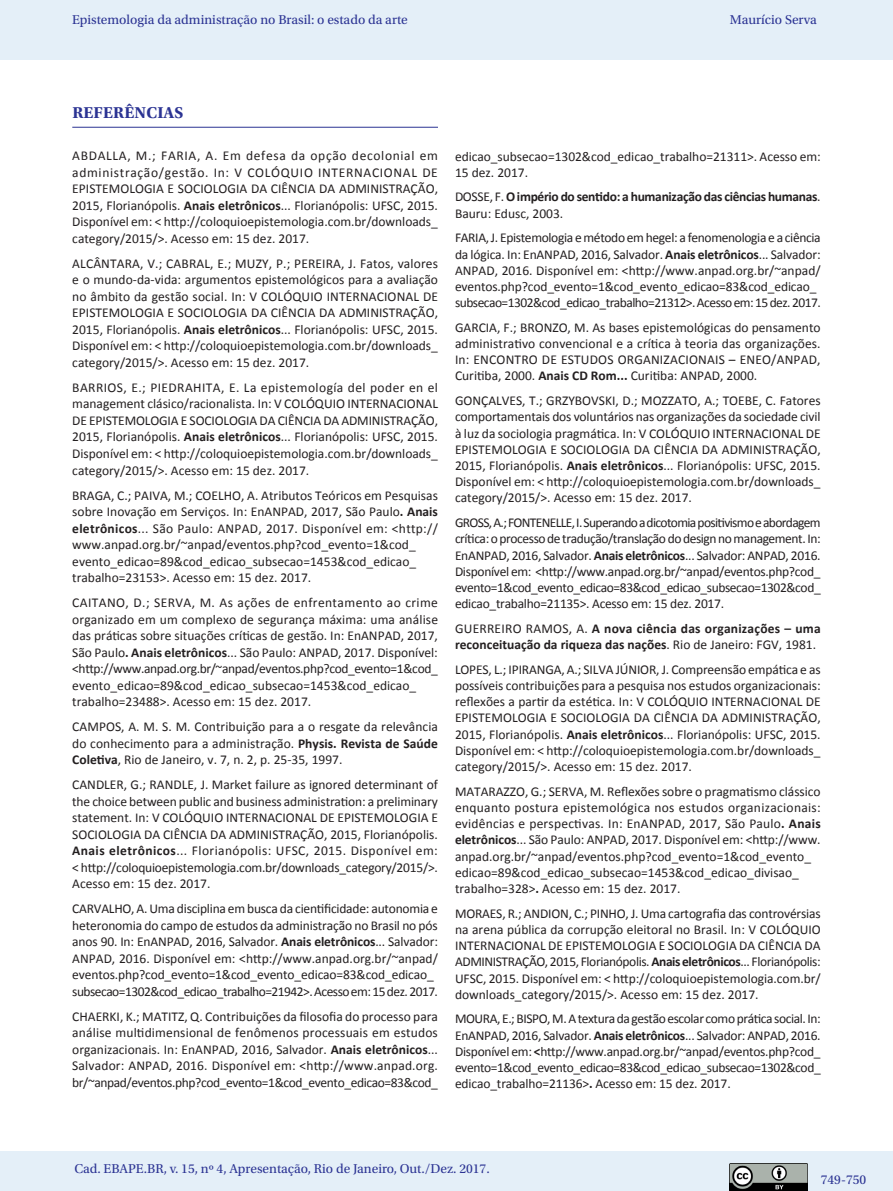
<style>
.page{position:relative;width:893px;height:1191px;background:#fff}
.page>*{position:absolute;margin:0;border:0;box-sizing:border-box;transform-origin:0 0}
._07_1_sub_1{font:700 16.5px "Utopia Std";letter-spacing:.01em;color:#2b3393}
.Referencias{font:13.5px/16.5px "Calibri";color:#231f20;text-align:justify}
.t1{font:13.5px "Utopia Std";color:#2b3393}
.Referencias-2{font:700 13.5px/16.2px "Calibri";color:#231f20}
.Referencias-3{font:700 13.5px/16.2px "Calibri";letter-spacing:-.025em;color:#231f20}
.s1{font-weight:700}
.s2{font-weight:400}
</style>
<div class="page">
<div style="left:0;top:1151px;width:893px;height:40px;background:#e4eff8"></div>
<img style="left:730px;top:1163px;width:77px;height:27px">
<div style="left:0;top:0;width:893px;height:60px;background:#e4eff8"></div>
<hr style="left:72px;top:127px;width:366px;height:1px;background:#2b3393">
<p class="t1" style="left:72px;top:12px;width:337px">Epistemologia da administração no Brasil: o estado da arte</p>
<p class="t1" style="left:730px;top:12px;width:89px">Maurício Serva</p>
<p class="_07_1_sub_1" style="left:72px;top:103px;width:113px">REFERÊNCIAS</p>
<p class="Referencias" style="left:72px;top:148px;width:367px">ABDALLA, M.; FARIA, A. Em defesa da opção decolonial em administração/gestão. In: V COLÓQUIO INTERNACIONAL DE EPISTEMOLOGIA E SOCIOLOGIA DA CIÊNCIA DA ADMINISTRAÇÃO, 2015, Florianópolis. <span class="s1">Anais eletrônicos</span>... Florianópolis: UFSC, 2015.<br>Disponível em: &lt; http://coloquioepistemologia.com.br/downloads_ category/2015/&gt;. Acesso em: 15 dez. 2017.</p>
<p class="Referencias" style="left:72px;top:255px;width:367px">ALCÂNTARA, V.; CABRAL, E.; MUZY, P.; PEREIRA, J. Fatos, valores e o mundo-da-vida: argumentos epistemológicos para a avaliação no âmbito da gestão social. In: V COLÓQUIO INTERNACIONAL DE EPISTEMOLOGIA E SOCIOLOGIA DA CIÊNCIA DA ADMINISTRAÇÃO, 2015, Florianópolis. <span class="s1">Anais eletrônicos</span>... Florianópolis: UFSC, 2015.<br>Disponível em: &lt; http://coloquioepistemologia.com.br/downloads_ category/2015/&gt;. Acesso em: 15 dez. 2017.</p>
<p class="Referencias" style="left:72px;top:379px;width:367px">BARRIOS, E.; PIEDRAHITA, E. La epistemología del poder en el management clásico/racionalista. In: V COLÓQUIO INTERNACIONAL DE EPISTEMOLOGIA E SOCIOLOGIA DA CIÊNCIA DA ADMINISTRAÇÃO, 2015, Florianópolis. <span class="s1">Anais eletrônicos</span>... Florianópolis: UFSC, 2015.<br>Disponível em: &lt; http://coloquioepistemologia.com.br/downloads_ category/2015/&gt;. Acesso em: 15 dez. 2017.</p>
<p class="Referencias" style="left:72px;top:487px;width:367px;text-align:left">BRAGA, C.; PAIVA, M.; COELHO, A. Atributos Teóricos em Pesquisas sobre Inovação em Serviços. In: EnANPAD, 2017, São Paulo<span class="s1">. Anais eletrônicos</span>... São Paulo: ANPAD, 2017. Disponível em: &lt;http:// www.anpad.org.br/~anpad/eventos.php?cod_evento=1&amp;cod_ evento_edicao=89&amp;cod_edicao_subsecao=1453&amp;cod_edicao_ trabalho=23153&gt;. Acesso em: 15 dez. 2017.</p>
<p class="Referencias" style="left:72px;top:594px;width:367px;text-align:left">CAITANO, D.; SERVA, M. As ações de enfrentamento ao crime organizado em um complexo de segurança máxima: uma análise das práticas sobre situações críticas de gestão. In: EnANPAD, 2017, São Paulo<span class="s1">. Anais eletrônicos</span>... São Paulo: ANPAD, 2017. Disponível: &lt;http://www.anpad.org.br/~anpad/eventos.php?cod_evento=1&amp;cod_ evento_edicao=89&amp;cod_edicao_subsecao=1453&amp;cod_edicao_ trabalho=23488&gt;. Acesso em: 15 dez. 2017.</p>
<p class="Referencias" style="left:72px;top:718px;width:367px">CAMPOS, A. M. S. M. Contribuição para a o resgate da relevância do conhecimento para a administração. <span class="s1">Physis. Revista de Saúde Coletiva</span>, Rio de Janeiro, v. 7, n. 2, p. 25-35, 1997.</p>
<p class="Referencias" style="left:72px;top:776px;width:367px">CANDLER, G.; RANDLE, J. Market failure as ignored determinant of the choice between public and business administration: a preliminary statement. In: V COLÓQUIO INTERNACIONAL DE EPISTEMOLOGIA E SOCIOLOGIA DA CIÊNCIA DA ADMINISTRAÇÃO, 2015, Florianópolis.<br><span class="s1">Anais eletrônicos</span>... Florianópolis: UFSC, 2015. Disponível em: &lt; http://coloquioepistemologia.com.br/downloads_category/2015/&gt;.<br>Acesso em: 15 dez. 2017.</p>
<p class="Referencias" style="left:72px;top:900px;width:367px;text-align:left">CARVALHO, A. Uma disciplina em busca da cientificidade: autonomia e heteronomia do campo de estudos da administração no Brasil no pós anos 90. In: EnANPAD, 2016, Salvador. <span class="s1">Anais eletrônicos</span>... Salvador:<br>ANPAD, 2016. Disponível em: &lt;http://www.anpad.org.br/~anpad/ eventos.php?cod_evento=1&amp;cod_evento_edicao=83&amp;cod_edicao_ subsecao=1302&amp;cod_edicao_trabalho=21942&gt;. Acesso em: 15 dez. 2017.</p>
<p class="Referencias" style="left:72px;top:1008px;width:367px">CHAERKI, K.; MATITZ, Q. Contribuições da filosofia do processo para análise multidimensional de fenômenos processuais em estudos organizacionais. In: EnANPAD, 2016, Salvador. <span class="s1">Anais eletrônicos</span>...<br>Salvador: ANPAD, 2016. Disponível em: &lt;http://www.anpad.org. br/~anpad/eventos.php?cod_evento=1&amp;cod_evento_edicao=83&amp;cod_</p>
<p class="Referencias" style="left:455px;top:148px;width:367px">edicao_subsecao=1302&amp;cod_edicao_trabalho=21311&gt;. Acesso em:<br>15 dez. 2017.</p>
<p class="Referencias-3" style="left:455px;top:189px;width:367px"><span class="s2">DOSSE, F.</span> O império do sentido: a humanização das ciências humanas<span class="s2">.<br>Bauru: Edusc, 2003.</span></p>
<p class="Referencias" style="left:455px;top:230px;width:367px;text-align:left">FARIA, J. Epistemologia e método em hegel: a fenomenologia e a ciência da lógica. In: EnANPAD, 2016, Salvador. <span class="s1">Anais eletrônicos</span>... Salvador:<br>ANPAD, 2016. Disponível em: &lt;http://www.anpad.org.br/~anpad/ eventos.php?cod_evento=1&amp;cod_evento_edicao=83&amp;cod_edicao_ subsecao=1302&amp;cod_edicao_trabalho=21312&gt;. Acesso em: 15 dez. 2017.</p>
<p class="Referencias" style="left:455px;top:319px;width:367px">GARCIA, F.; BRONZO, M. As bases epistemológicas do pensamento administrativo convencional e a crítica à teoria das organizações.<br>In: ENCONTRO DE ESTUDOS ORGANIZACIONAIS – ENEO/ANPAD, Curitiba, 2000. <span class="s1">Anais CD Rom...</span> Curitiba: ANPAD, 2000.</p>
<p class="Referencias" style="left:455px;top:393px;width:367px">GONÇALVES, T.; GRZYBOVSKI, D.; MOZZATO, A.; TOEBE, C. Fatores comportamentais dos voluntários nas organizações da sociedade civil à luz da sociologia pragmática. In: V COLÓQUIO INTERNACIONAL DE EPISTEMOLOGIA E SOCIOLOGIA DA CIÊNCIA DA ADMINISTRAÇÃO, 2015, Florianópolis. <span class="s1">Anais eletrônicos</span>... Florianópolis: UFSC, 2015.<br>Disponível em: &lt; http://coloquioepistemologia.com.br/downloads_ category/2015/&gt;. Acesso em: 15 dez. 2017.</p>
<p class="Referencias" style="left:455px;top:514px;width:367px">GROSS, A.; FONTENELLE, I. Superando a dicotomia positivismo e abordagem crítica: o processo de tradução/translação do design no management. In:<br>EnANPAD, 2016, Salvador. <span class="s1">Anais eletrônicos</span>... Salvador: ANPAD, 2016.<br>Disponível em: &lt;http://www.anpad.org.br/~anpad/eventos.php?cod_ evento=1&amp;cod_evento_edicao=83&amp;cod_edicao_subsecao=1302&amp;cod_ edicao_trabalho=21135&gt;. Acesso em: 15 dez. 2017.</p>
<p class="Referencias-2" style="left:455px;top:620px;width:367px"><span class="s2">GUERREIRO RAMOS, A.</span> A nova ciência das organizações – uma reconceituação da riqueza das nações<span class="s2">. Rio de Janeiro: FGV, 1981.</span></p>
<p class="Referencias" style="left:455px;top:661px;width:367px">LOPES, L.; IPIRANGA, A.; SILVA JÚNIOR, J. Compreensão empática e as possíveis contribuições para a pesquisa nos estudos organizacionais: reflexões a partir da estética. In: V COLÓQUIO INTERNACIONAL DE EPISTEMOLOGIA E SOCIOLOGIA DA CIÊNCIA DA ADMINISTRAÇÃO, 2015, Florianópolis. <span class="s1">Anais eletrônicos</span>... Florianópolis: UFSC, 2015.<br>Disponível em: &lt; http://coloquioepistemologia.com.br/downloads_ category/2015/&gt;. Acesso em: 15 dez. 2017.</p>
<p class="Referencias" style="left:455px;top:783px;width:367px;text-align:left">MATARAZZO, G.; SERVA, M. Reflexões sobre o pragmatismo clássico enquanto postura epistemológica nos estudos organizacionais: evidências e perspectivas. In: EnANPAD, 2017, São Paulo<span class="s1">. Anais eletrônicos</span>... São Paulo: ANPAD, 2017. Disponível em: &lt;http://www. anpad.org.br/~anpad/eventos.php?cod_evento=1&amp;cod_evento_ edicao=89&amp;cod_edicao_subsecao=1453&amp;cod_edicao_divisao_ trabalho=328&gt;<span class="s1">.</span> Acesso em: 15 dez. 2017.</p>
<p class="Referencias" style="left:455px;top:905px;width:367px">MORAES, R.; ANDION, C.; PINHO, J. Uma cartografia das controvérsias na arena pública da corrupção eleitoral no Brasil. In: V COLÓQUIO INTERNACIONAL DE EPISTEMOLOGIA E SOCIOLOGIA DA CIÊNCIA DA ADMINISTRAÇÃO, 2015, Florianópolis. <span class="s1">Anais eletrônicos</span>... Florianópolis:<br>UFSC, 2015. Disponível em: &lt; http://coloquioepistemologia.com.br/ downloads_category/2015/&gt;. Acesso em: 15 dez. 2017.</p>
<p class="Referencias" style="left:455px;top:1011px;width:367px">MOURA, E.; BISPO, M. A textura da gestão escolar como prática social. In:<br>EnANPAD, 2016, Salvador. <span class="s1">Anais eletrônicos</span>... Salvador: ANPAD, 2016.<br>Disponível em: <span class="s1">&lt;</span>http://www.anpad.org.br/~anpad/eventos.php?cod_ evento=1&amp;cod_evento_edicao=83&amp;cod_edicao_subsecao=1302&amp;cod_ edicao_trabalho=21136&gt;<span class="s1">.</span> Acesso em: 15 dez. 2017.</p>
<p class="t1" style="left:74px;top:1161px;width:417px">Cad. EBAPE.BR, v. 15, nº 4, Apresentação, Rio de Janeiro, Out./Dez. 2017.</p>
<p class="t1" style="left:821px;top:1172px;width:47px">749-750</p>
</div>
